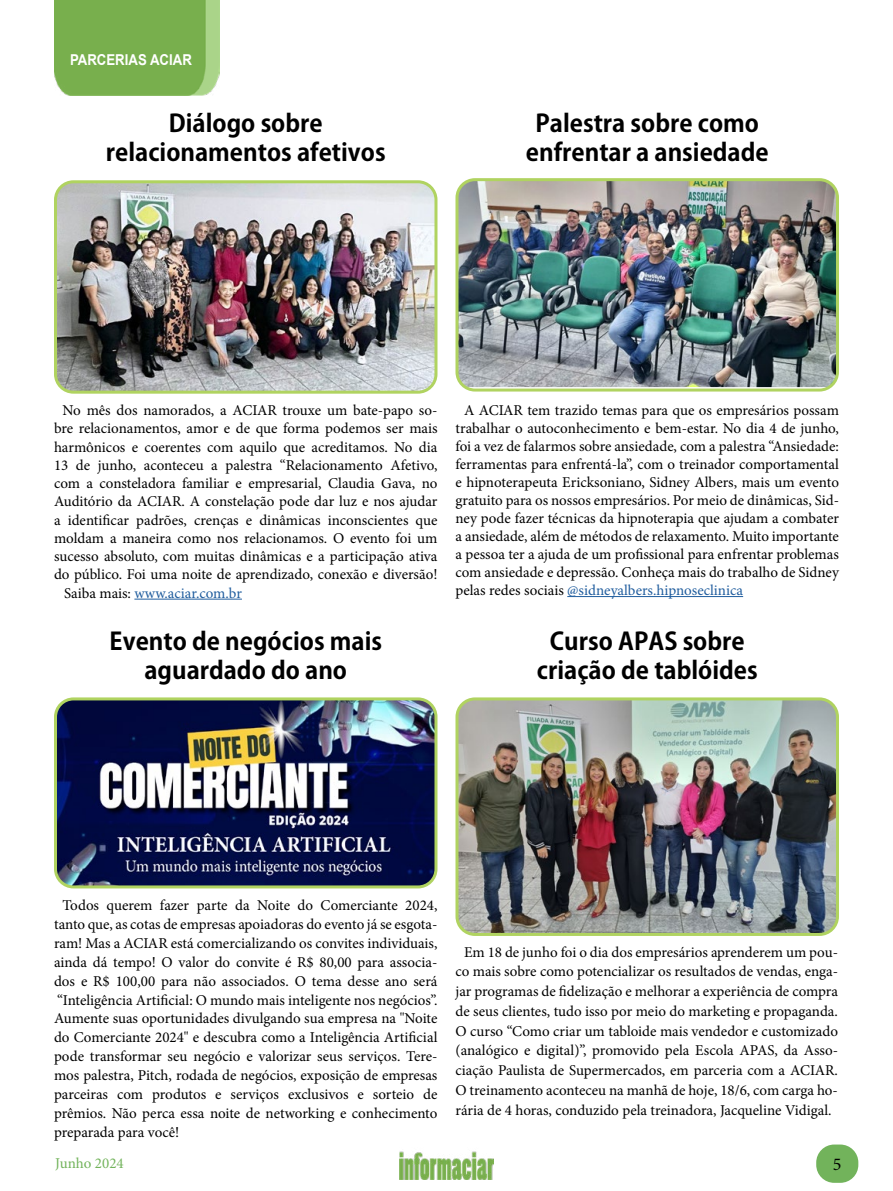
<style>
.page{position:relative;width:893px;height:1191px;background:#fff}
.page>*{position:absolute;margin:0;border:0;box-sizing:border-box;transform-origin:0 0}
.t1{font:700 24px/28.8px "Koz Go Pr 6 N";color:#000;text-align:center}
.t2{font:18px "Minion Pro";color:#000}
.t3{font:15px/18.9px "Minion Pro";color:#000;text-align:justify}
.t4{font:15px "Minion Pro";color:#205d9e}
.t5{font:700 15px "Arial";color:#fff;scale:.88 1}
.t6{font:15px "Minion Pro";color:#72b35b}
.s1{color:#000}
.s2{color:#205d9e}
</style>
<div class="page">
<div style="left:816px;top:1144px;width:42px;height:38px;background:#72b35b;border-radius:18px"></div>
<img style="left:399px;top:1151px;width:95px;height:28px">
<hr style="left:134px;top:599px;width:108px;height:1px;background:#205d9e">
<hr style="left:567px;top:596px;width:176px;height:1px;background:#205d9e">
<img style="left:54px;top:0;width:165px;height:96px">
<img style="left:58px;top:184px;width:378px;height:206px">
<div style="left:54px;top:180px;width:383px;height:214px;border:3px solid #b0d360;border-radius:18px"></div>
<img style="left:58px;top:701px;width:378px;height:186px">
<div style="left:54px;top:697px;width:383px;height:191px;border:3px solid #b0d360;border-radius:18px"></div>
<img style="left:459px;top:182px;width:376px;height:205px">
<div style="left:455px;top:178px;width:384px;height:213px;border:3px solid #b0d360;border-radius:18px"></div>
<img style="left:459px;top:701px;width:376px;height:231px">
<div style="left:455px;top:697px;width:384px;height:239px;border:3px solid #b0d360;border-radius:18px"></div>
<p class="t5" style="left:70px;top:49px;width:140px">PARCERIAS ACIAR</p>
<h1 class="t1" style="left:106px;top:109px;width:281px">Diálogo sobre relacionamentos afetivos</h1>
<h1 class="t1" style="left:526px;top:109px;width:244px">Palestra sobre como enfrentar a ansiedade</h1>
<p class="t3" style="left:63px;top:401px;width:376px">No mês dos namorados, a ACIAR trouxe um bate-papo so-</p>
<p class="t3" style="left:54px;top:419px;width:385px">bre relacionamentos, amor e de que forma podemos ser mais</p>
<p class="t3" style="left:54px;top:437px;width:385px">harmônicos e coerentes com aquilo que acreditamos. No dia</p>
<p class="t3" style="left:54px;top:455px;width:385px">13 de junho, aconteceu a palestra “Relacionamento Afetivo,</p>
<p class="t3" style="left:54px;top:474px;width:385px">com a consteladora familiar e empresarial, Claudia Gava, no</p>
<p class="t3" style="left:54px;top:492px;width:385px">Auditório da ACIAR. A constelação pode dar luz e nos ajudar</p>
<p class="t3" style="left:54px;top:510px;width:385px">a identificar padrões, crenças e dinâmicas inconscientes que</p>
<p class="t3" style="left:54px;top:528px;width:385px">moldam a maneira como nos relacionamos. O evento foi um</p>
<p class="t3" style="left:54px;top:547px;width:385px">sucesso absoluto, com muitas dinâmicas e a participação ativa</p>
<p class="t3" style="left:54px;top:565px;width:385px">do público. Foi uma noite de aprendizado, conexão e diversão!</p>
<p class="t4" style="left:64px;top:583px;width:179px"><span class="s1">Saiba mais:</span> www.aciar.com.br</p>
<h1 class="t1" style="left:110px;top:627px;width:274px">Evento de negócios mais aguardado do ano</h1>
<p class="t3" style="left:455px;top:401px;width:385px;line-height:18px;text-indent:9px">A ACIAR tem trazido temas para que os empresários possam trabalhar o autoconhecimento e bem-estar. No dia 4 de junho, foi a vez de falarmos sobre ansiedade, com a palestra “Ansiedade: ferramentas para enfrentá-la”, com o treinador comportamental e hipnoterapeuta Ericksoniano, Sidney Albers, mais um evento gratuito para os nossos empresários. Por meio de dinâmicas, Sid&shy;ney pode fazer técnicas da hipnoterapia que ajudam a combater a ansiedade, além de métodos de relaxamento. Muito importante a pessoa ter a ajuda de um profissional para enfrentar problemas com ansiedade e depressão. Conheça mais do trabalho de Sidney pelas redes sociais <span class="s2">@sidneyalbers.hipnoseclinica</span></p>
<h1 class="t1" style="left:537px;top:627px;width:222px">Curso APAS sobre criação de tablóides</h1>
<p class="t3" style="left:54px;top:896px;width:385px;text-indent:9px">Todos querem fazer parte da Noite do Comerciante 2024, tanto que, as cotas de empresas apoiadoras do evento já se esgota&shy;ram! Mas a ACIAR está comercializando os convites individuais, ainda dá tempo! O valor do convite é R$ 80,00 para associa&shy;dos e R$ 100,00 para não associados. O tema desse ano será “Inteligência Artificial: O mundo mais inteligente nos negócios”.<br>Aumente suas oportunidades divulgando sua empresa na "Noite do Comerciante 2024" e descubra como a Inteligência Artificial pode transformar seu negócio e valorizar seus serviços. Tere&shy;mos palestra, Pitch, rodada de negócios, exposição de empresas parceiras com produtos e serviços exclusivos e sorteio de prêmios. Não perca essa noite de networking e conhecimento preparada para você!</p>
<p class="t3" style="left:455px;top:942px;width:384px;line-height:19.8px;text-align:center">Em 18 de junho foi o dia dos empresários aprenderem um pou&shy;co mais sobre como potencializar os resultados de vendas, enga&shy;jar programas de fidelização e melhorar a experiência de compra de seus clientes, tudo isso por meio do marketing e propaganda.<br>O curso “Como criar um tabloide mais vendedor e customizado (analógico e digital)”, promovido pela Escola APAS, da Asso&shy;ciação Paulista de Supermercados, em parceria com a ACIAR.<br>O treinamento aconteceu na manhã de hoje, 18/6, com carga ho&shy;rária de 4 horas, conduzido pela treinadora, Jacqueline Vidigal.</p>
<p class="t6" style="left:55px;top:1152px;width:70px">Junho 2024</p>
<p class="t2" style="left:833px;top:1152px;width:10px">5</p>
</div>
